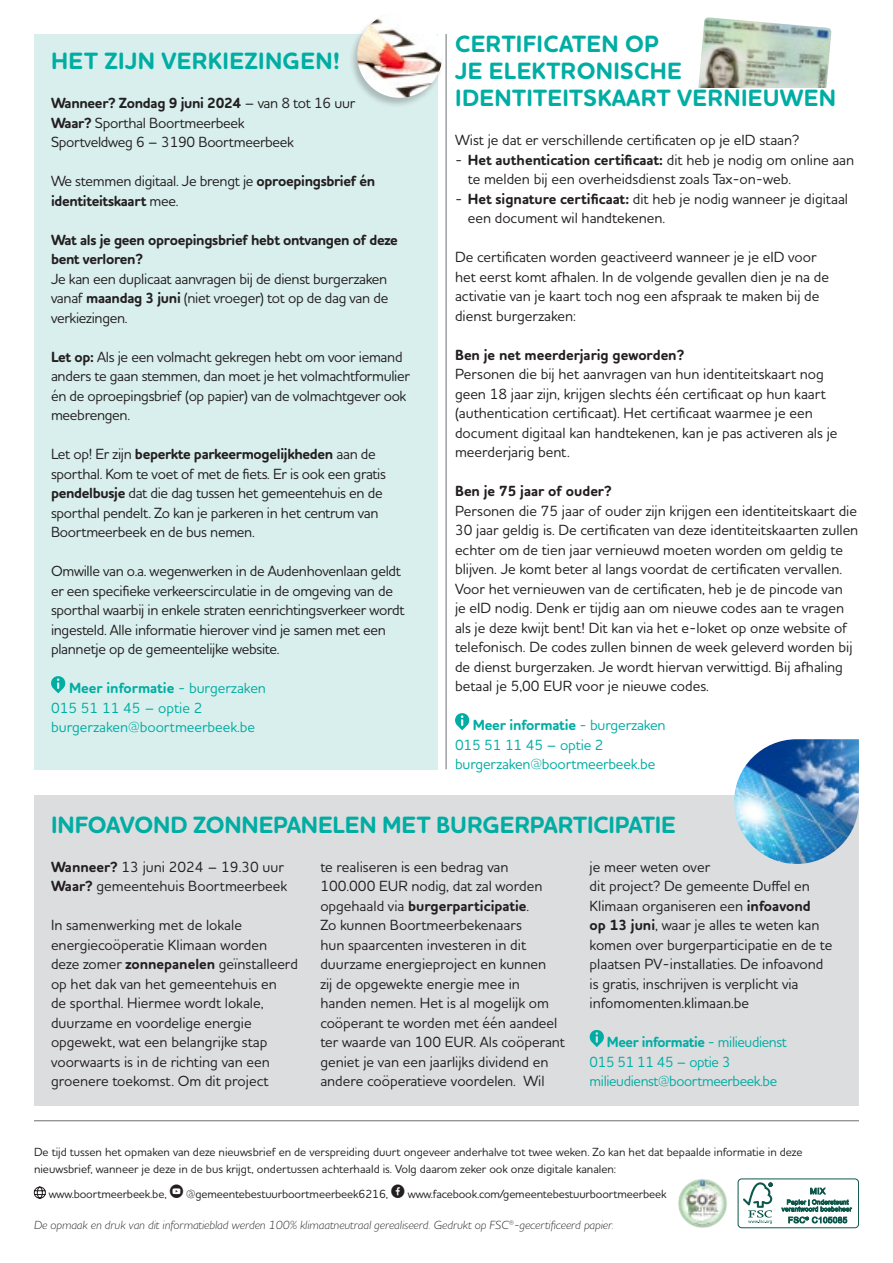
<style>
.page{position:relative;width:893px;height:1263px;background:#fff}
.page>*{position:absolute;margin:0;border:0;box-sizing:border-box;transform-origin:0 0}
.t1{font:700 24px/27px "Houschka Rounded";letter-spacing:.015em;color:#00ada3}
.t2{font:700 24px "Houschka Rounded";letter-spacing:-.005em;color:#00ada3}
.t3{font:500 15px/19.5px "Houschka Rounded";color:#231f20}
.t4{font:500 15px/19.5px "Houschka Rounded";letter-spacing:-.02em;color:#231f20}
.t5{font:500 15px/19.5px "Houschka Rounded";letter-spacing:-.01em;color:#00ada3}
.t6{font:700 15px/19.5px "Houschka Rounded";letter-spacing:-.02em;color:#231f20}
.t7{font:500 15px/19.5px "Houschka Rounded";letter-spacing:-.01em;color:#00ada3;scale:.95 1}
.t8{font:700 15px "Houschka Rounded";color:#231f20}
.t9{font:500 12px/16.5px "Houschka Rounded";color:#231f20}
.t10{font:italic 300 12px "Houschka Rounded";color:#231f20}
.s1{font-weight:700}
.s2{font-weight:500}
.s3{font-family:"Social Shapes";font-weight:400}
</style>
<div class="page">
<img style="left:698px;top:17px;width:133px;height:71px">
<div style="left:34px;top:795px;width:825px;height:310px;background:#dcdddf"></div>
<img style="left:678px;top:1179px;width:49px;height:49px;border-radius:25px">
<div style="left:34px;top:34px;width:404px;height:735px;background:#d9efed"></div>
<hr style="left:34px;top:1120px;width:825px;height:1px;background:#6c6d70">
<svg style="left:34px;top:1186px;width:12px;height:13px"></svg>
<div style="left:738px;top:1179px;width:121px;height:49px;border:1px solid #0d584b;border-radius:4px"></div>
<svg style="left:743px;top:1182px;width:29px;height:42px"></svg>
<svg style="left:781px;top:1187px;width:71px;height:36px"></svg>
<svg style="left:455px;top:713px;width:15px;height:17px"></svg>
<img style="left:734px;top:739px;width:125px;height:125px">
<svg style="left:589px;top:1030px;width:15px;height:17px"></svg>
<div style="left:349px;top:12px;width:95px;height:95px;background:#231f20;opacity:.25"></div>
<img style="left:357px;top:13px;width:85px;height:85px;border-radius:43px">
<svg style="left:51px;top:676px;width:15px;height:17px"></svg>
<hr style="left:446px;top:34px;width:1px;height:735px;background:#6c6d70">
<h1 class="t1" style="left:51px;top:48px;width:291px">HET ZIJN VERKIEZINGEN!</h1>
<p class="t4" style="left:51px;top:93px;width:306px"><span class="s1">Wanneer? Zondag 9 juni 2024</span> – van 8 tot 16 uur<br><span class="s1">Waar?</span> Sporthal Boortmeerbeek<br>Sportveldweg 6 – 3190 Boortmeerbeek</p>
<p class="t6" style="left:51px;top:172px;width:326px"><span class="s2">We stemmen digitaal. Je brengt je</span> oproepingsbrief én identiteitskaart <span class="s2">mee.</span></p>
<p class="t6" style="left:51px;top:230px;width:348px">Wat als je geen oproepingsbrief hebt ontvangen of deze bent verloren?</p>
<p class="t3" style="left:51px;top:268px;width:339px;text-align:justify">Je kan een duplicaat aanvragen bij de dienst burgerzaken vanaf <span class="s1">maandag 3 juni</span> (niet vroeger) tot op de dag van de verkiezingen.</p>
<p class="t4" style="left:51px;top:346px;width:360px"><span class="s1">Let op:</span> Als je een volmacht gekregen hebt om voor iemand anders te gaan stemmen, dan moet je het volmachtformulier én de oproepingsbrief (op papier) van de volmachtgever ook meebrengen.</p>
<p class="t4" style="left:51px;top:444px;width:337px">Let op! Er zijn <span class="s1">beperkte parkeermogelijkheden</span> aan de sporthal. Kom te voet of met de fiets. Er is ook een gratis <span class="s1">pendelbusje</span> dat die dag tussen het gemeentehuis en de sporthal pendelt. Zo kan je parkeren in het centrum van Boortmeerbeek en de bus nemen.</p>
<p class="t4" style="left:51px;top:561px;width:355px">Omwille van o.a. wegenwerken in de Audenhovenlaan geldt er een specifieke verkeerscirculatie in de omgeving van de sporthal waarbij in enkele straten eenrichtingsverkeer wordt ingesteld. Alle informatie hierover vind je samen met een plannetje op de gemeentelijke website.</p>
<p class="t5" style="left:51px;top:678px;width:216px;text-indent:18px"><span class="s1">Meer informatie</span> - burgerzaken<br>015 51 11 45 – optie 2 burgerzaken@boortmeerbeek.be</p>
<h1 class="t1" style="left:455px;top:31px;width:382px">CERTIFICATEN OP<br>JE ELEKTRONISCHE<br>IDENTITEITSKAART VERNIEUWEN</h1>
<p class="t3" style="left:455px;top:130px;width:346px">Wist je dat er verschillende certificaten op je eID staan?</p>
<p class="t3" style="left:468px;top:149px;width:388px;text-indent:-13px">- <span class="s1">Het authentication certificaat:</span> dit heb je nodig om online aan te melden bij een overheidsdienst zoals Tax-on-web.</p>
<p class="t3" style="left:468px;top:188px;width:382px;text-indent:-13px">- <span class="s1">Het signature certificaat:</span> dit heb je nodig wanneer je digitaal een document wil handtekenen.</p>
<p class="t3" style="left:455px;top:247px;width:376px">De certificaten worden geactiveerd wanneer je je eID voor het eerst komt afhalen. In de volgende gevallen dien je na de activatie van je kaart toch nog een afspraak te maken bij de dienst burgerzaken:</p>
<p class="t8" style="left:455px;top:345px;width:231px">Ben je net meerderjarig geworden?</p>
<p class="t3" style="left:455px;top:364px;width:384px">Personen die bij het aanvragen van hun identiteitskaart nog geen 18 jaar zijn, krijgen slechts één certificaat op hun kaart (authentication certificaat). Het certificaat waarmee je een document digitaal kan handtekenen, kan je pas activeren als je meerderjarig bent.</p>
<p class="t8" style="left:455px;top:482px;width:158px">Ben je 75 jaar of ouder?</p>
<p class="t3" style="left:455px;top:500px;width:405px">Personen die 75 jaar of ouder zijn krijgen een identiteitskaart die 30 jaar geldig is. De certificaten van deze identiteitskaarten zullen echter om de tien jaar vernieuwd moeten worden om geldig te blijven. Je komt beter al langs voordat de certificaten vervallen.<br>Voor het vernieuwen van de certificaten, heb je de pincode van<br>je eID nodig. Denk er tijdig aan om nieuwe codes aan te vragen als je deze kwijt bent! Dit kan via het e-loket op onze website of telefonisch. De codes zullen binnen de week geleverd worden bij de dienst burgerzaken. Je wordt hiervan verwittigd. Bij afhaling betaal je 5,00 EUR voor je nieuwe codes.</p>
<p class="t5" style="left:455px;top:715px;width:212px;text-indent:18px"><span class="s1">Meer informatie</span> - burgerzaken<br>015 51 11 45 – optie 2 burgerzaken@boortmeerbeek.be</p>
<h1 class="t2" style="left:51px;top:809px;width:626px">INFOAVOND ZONNEPANELEN MET BURGERPARTICIPATIE</h1>
<p class="t3" style="left:51px;top:856px;width:238px"><span class="s1">Wanneer?</span> 13 juni 2024 – 19.30 uur<br><span class="s1">Waar?</span> gemeentehuis Boortmeerbeek</p>
<p class="t3" style="left:51px;top:915px;width:248px">In samenwerking met de lokale energiecoöperatie Klimaan worden deze zomer <span class="s1">zonnepanelen</span> geïnstalleerd op het dak van het gemeentehuis en<br>de sporthal. Hiermee wordt lokale, duurzame en voordelige energie opgewekt, wat een belangrijke stap voorwaarts is in de richting van een groenere toekomst. Om dit project</p>
<p class="t3" style="left:320px;top:856px;width:246px">te realiseren is een bedrag van 100.000 EUR nodig, dat zal worden opgehaald via <span class="s1">burgerparticipatie</span>.<br>Zo kunnen Boortmeerbekenaars<br>hun spaarcenten investeren in dit duurzame energieproject en kunnen<br>zij de opgewekte energie mee in handen nemen. Het is al mogelijk om coöperant te worden met één aandeel ter waarde van 100 EUR. Als coöperant geniet je van een jaarlijks dividend en andere coöperatieve voordelen. Wil</p>
<p class="t3" style="left:590px;top:856px;width:244px">je meer weten over<br>dit project? De gemeente Duffel en Klimaan organiseren een <span class="s1">infoavond<br>op 13 juni</span>, waar je alles te weten kan komen over burgerparticipatie en de te plaatsen PV-installaties. De infoavond is gratis, inschrijven is verplicht via infomomenten.klimaan.be</p>
<p class="t7" style="left:590px;top:1032px;width:209px;text-indent:17px"><span class="s1">Meer informatie</span> - milieudienst<br>015 51 11 45 – optie 3 milieudienst@boortmeerbeek.be</p>
<p class="t9" style="left:34px;top:1144px;width:770px">De tijd tussen het opmaken van deze nieuwsbrief en de verspreiding duurt ongeveer anderhalve tot twee weken. Zo kan het dat bepaalde informatie in deze nieuwsbrief, wanneer je deze in de bus krijgt, ondertussen achterhaald is. Volg daarom zeker ook onze digitale kanalen:</p>
<p class="t9" style="left:49px;top:1186px;width:619px">www.boortmeerbeek.be, <span class="s3">ú</span> @gemeentebestuurboortmeerbeek6216, <span class="s3">G</span> www.facebook.com/gemeentebestuurboortmeerbeek</p>
<p class="t10" style="left:34px;top:1217px;width:581px">De opmaak en druk van dit informatieblad werden 100% klimaatneutraal gerealiseerd. Gedrukt op FSC®-gecertificeerd papier.</p>
</div>
